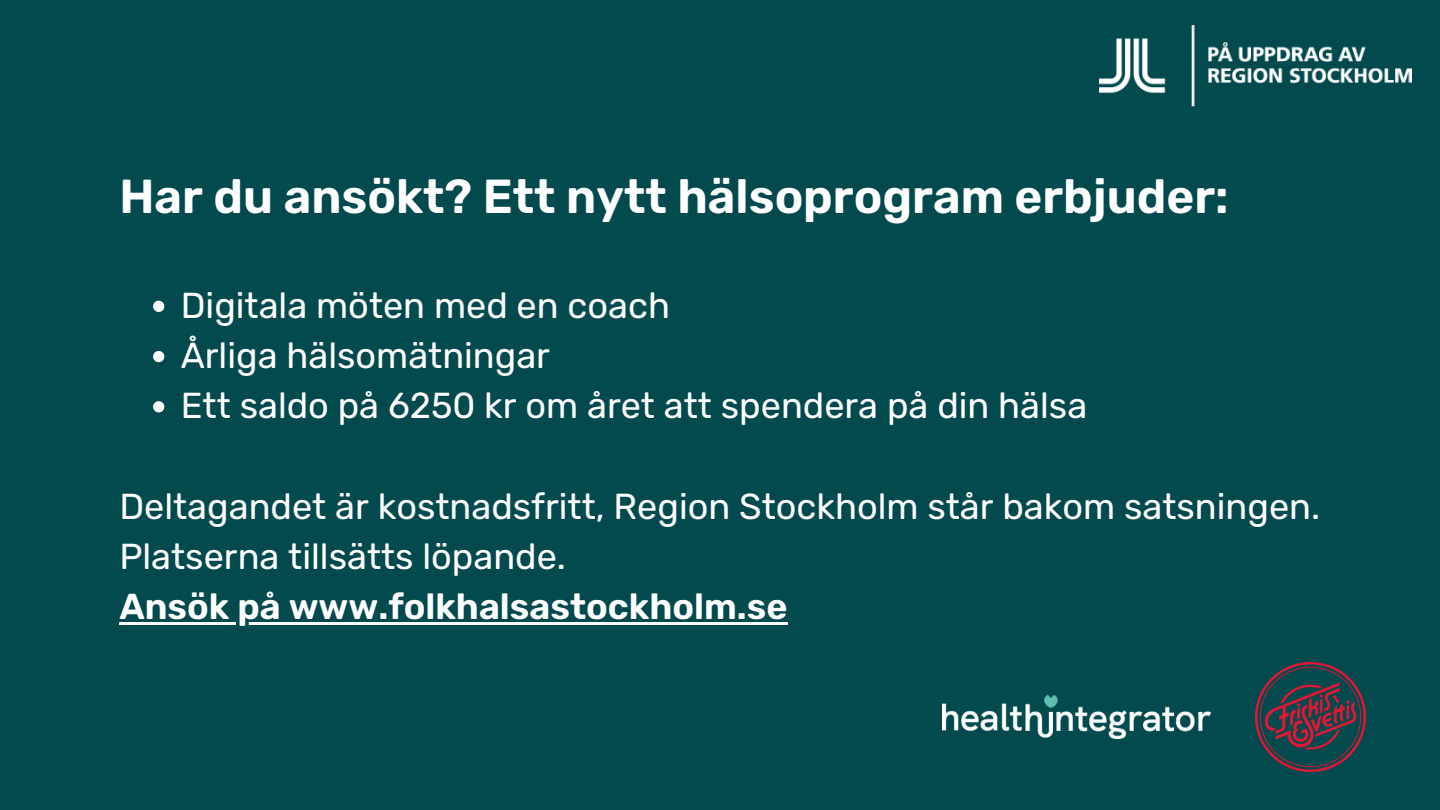
<style>
.page{position:relative;width:1440px;height:810px;background:#024a4d}
.page>*{position:absolute;margin:0;border:0;box-sizing:border-box;transform-origin:0 0}
.t1{font:600 47.7px "Rubik";color:#fff}
.t2{font:36.1px/50.2px "Rubik";color:#fff}
.t3{font:600 36.1px "Rubik";color:#fff}
</style>
<div class="page">
<svg style="left:153px;top:301px;width:11px;height:11px"></svg>
<svg style="left:153px;top:351px;width:11px;height:11px"></svg>
<svg style="left:153px;top:401px;width:11px;height:11px"></svg>
<hr style="left:119px;top:622px;width:669px;height:3px;background:#fff">
<img style="left:1100px;top:26px;width:311px;height:81px">
<img style="left:1256px;top:662px;width:109px;height:110px">
<img style="left:942px;top:695px;width:269px;height:44px">
<p class="t1" style="left:119px;top:168px;width:1111px">Har du ansökt? Ett nytt hälsoprogram erbjuder:</p>
<p class="t2" style="left:181px;top:280px;width:491px">Digitala möten med en coach</p>
<p class="t2" style="left:181px;top:331px;width:371px">Årliga hälsomätningar</p>
<p class="t2" style="left:181px;top:381px;width:908px">Ett saldo på 6250 kr om året att spendera på din hälsa</p>
<p class="t2" style="left:119px;top:481px;width:1202px">Deltagandet är kostnadsfritt, Region Stockholm står bakom satsningen.<br>Platserna tillsätts löpande.</p>
<p class="t3" style="left:119px;top:586px;width:670px">Ansök på www.folkhalsastockholm.se</p>
</div>
